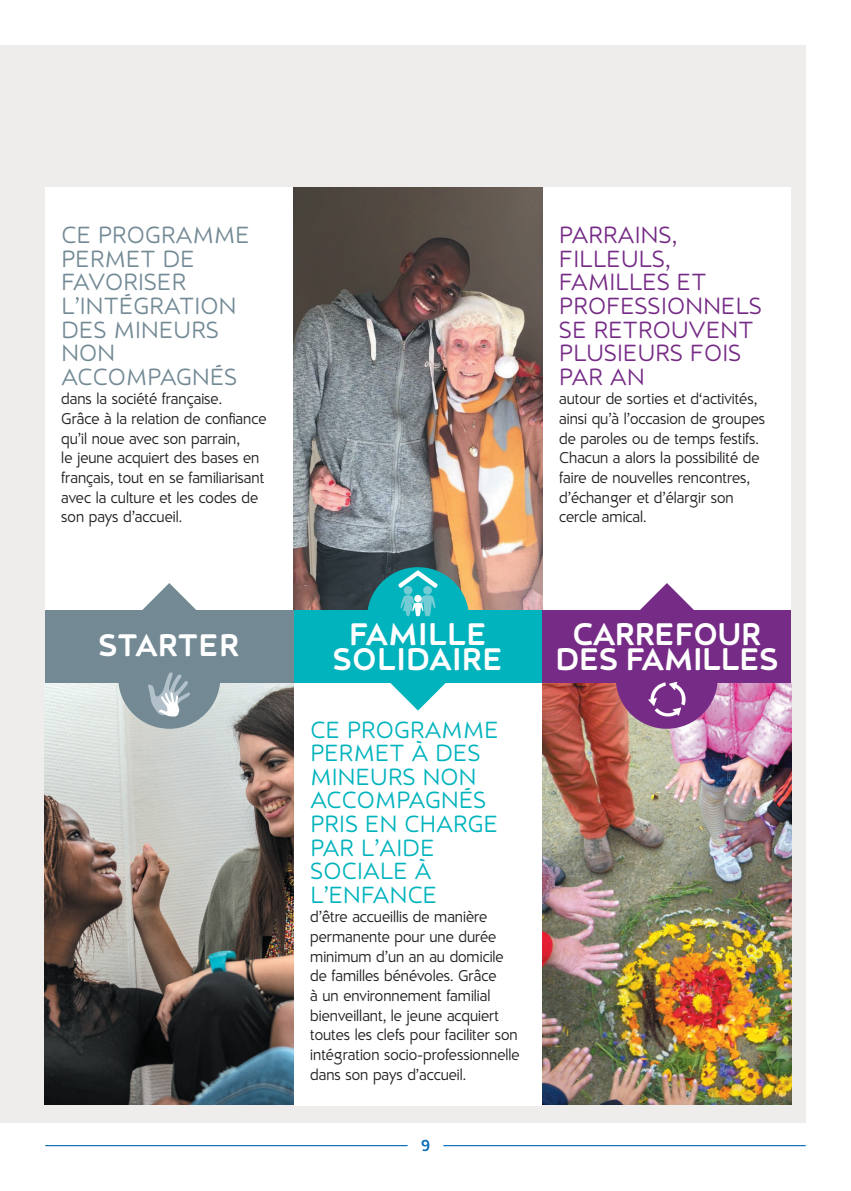
<style>
.page{position:relative;width:851px;height:1191px;background:#fff}
.page>*{position:absolute;margin:0;border:0;box-sizing:border-box;transform-origin:0 0}
.t1{font:700 31.4px/25.6px "D Hanna Soft";letter-spacing:-.01em;color:#fff;text-align:center}
.t2{font:700 31.4px/25.6px "D Hanna Soft";letter-spacing:.01em;color:#fff;text-align:center}
.t3{font:23.6px/23.6px "D Hanna Soft";letter-spacing:.01em;color:#00b3bd}
.t4{font:23.6px/23.6px "D Hanna Soft";letter-spacing:.01em;color:#762b86}
.t5{font:23.6px/23.6px "D Hanna Soft";letter-spacing:.01em;color:#738a95}
.t6{font:16px "D Hanna Soft";color:#1074bc}
.t7{font:15.8px/19.6px "D Hanna Soft";color:#231f20}
</style>
<div class="page">
<div style="left:0;top:45px;width:805px;height:1078px;background:#efedec"></div>
<hr style="left:45px;top:1145px;width:362px;height:1px;background:#1074bc">
<hr style="left:443px;top:1145px;width:362px;height:1px;background:#1074bc">
<div style="left:293px;top:683px;width:249px;height:422px;background:#fff"></div>
<div style="left:542px;top:187px;width:249px;height:423px;background:#fff"></div>
<div style="left:45px;top:187px;width:248px;height:423px;background:#fff"></div>
<img style="left:293px;top:187px;width:249px;height:423px">
<img style="left:542px;top:683px;width:249px;height:421px">
<img style="left:45px;top:683px;width:248px;height:421px">
<div style="left:293px;top:610px;width:249px;height:73px;background:#00b3bd"></div>
<div style="left:542px;top:610px;width:249px;height:73px;background:#762b86"></div>
<div style="left:45px;top:610px;width:248px;height:73px;background:#738a95"></div>
<svg style="left:390px;top:683px;width:55px;height:27px"></svg>
<svg style="left:142px;top:583px;width:54px;height:27px"></svg>
<svg style="left:640px;top:583px;width:54px;height:27px"></svg>
<div style="left:367px;top:567px;width:102px;height:102px;background:#00b3bd;border-radius:50%"></div>
<div style="left:118px;top:626px;width:102px;height:103px;background:#738a95;border-radius:50%"></div>
<div style="left:615px;top:626px;width:102px;height:103px;background:#762b86;border-radius:50%"></div>
<svg style="left:148px;top:672px;width:42px;height:45px"></svg>
<svg style="left:398px;top:570px;width:39px;height:46px"></svg>
<svg style="left:648px;top:682px;width:38px;height:35px"></svg>
<h2 class="t5" style="left:61px;top:223px;width:190px">CE PROGRAMME<br>PERMET DE<br>FAVORISER<br>L’INTÉGRATION<br>DES MINEURS<br>NON<br>ACCOMPAGNÉS</h2>
<p class="t7" style="left:61px;top:389px;width:207px">dans la société française.<br>Grâce à la relation de confiance qu’il noue avec son parrain,<br>le jeune acquiert des bases en français, tout en se familiarisant avec la culture et les codes de son pays d’accueil.</p>
<h2 class="t4" style="left:559px;top:223px;width:204px">PARRAINS,<br>FILLEULS,<br>FAMILLES ET<br>PROFESSIONNELS<br>SE RETROUVENT<br>PLUSIEURS FOIS<br>PAR AN</h2>
<p class="t7" style="left:559px;top:389px;width:207px">autour de sorties et d‘activités, ainsi qu’à l’occasion de groupes de paroles ou de temps festifs.<br>Chacun a alors la possibilité de faire de nouvelles rencontres, d’échanger et d’élargir son cercle amical.</p>
<h1 class="t1" style="left:99px;top:632px;width:142px">STARTER</h1>
<h1 class="t1" style="left:555px;top:621px;width:224px">CARREFOUR<br>DES FAMILLES</h1>
<h1 class="t2" style="left:333px;top:621px;width:171px">FAMILLE<br>SOLIDAIRE</h1>
<h2 class="t3" style="left:310px;top:718px;width:190px">CE PROGRAMME<br>PERMET À DES<br>MINEURS NON<br>ACCOMPAGNÉS<br>PRIS EN CHARGE<br>PAR L’AIDE<br>SOCIALE À<br>L’ENFANCE</h2>
<p class="t7" style="left:310px;top:907px;width:211px">d’être accueillis de manière permanente pour une durée minimum d’un an au domicile de familles bénévoles. Grâce<br>à un environnement familial bienveillant, le jeune acquiert toutes les clefs pour faciliter son intégration socio-professionnelle dans son pays d’accueil.</p>
<p class="t6" style="left:421px;top:1135px;width:10px">9</p>
</div>
